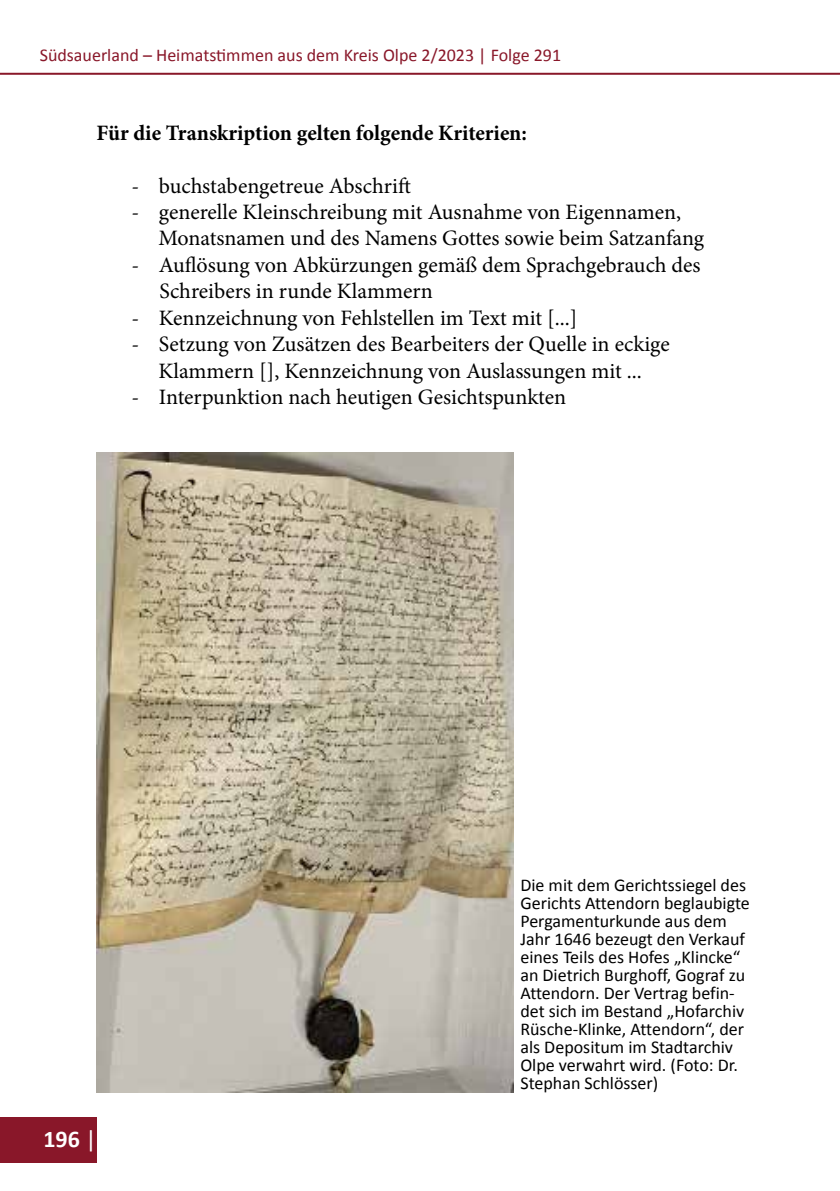
<style>
.page{position:relative;width:840px;height:1191px;background:#fff}
.page>*{position:absolute;margin:0;border:0;box-sizing:border-box;transform-origin:0 0}
.t1{font:700 24px "Calibri";color:#fff}
.t2{font:22px/26.4px "Minion Pro";color:#000}
.t3{font:700 22px "Minion Pro";letter-spacing:-.005em;color:#000}
.t4{font:18px/18px "Calibri";color:#000}
.t5{font:18px "Calibri";color:#891729}
.s1{font-weight:400}
</style>
<div class="page">
<div style="left:0;top:1117px;width:96px;height:45px;background:#891729"></div>
<hr style="left:0;top:73px;width:839px;height:2px;background:#891729">
<img style="left:96px;top:453px;width:417px;height:639px">
<p class="t5" style="left:40px;top:43px;width:522px">Südsauerland – Heimatstimmen aus dem Kreis Olpe 2/2023 | Folge 291</p>
<p class="t3" style="left:96px;top:117px;width:432px">Für die Transkription gelten folgende Kriterien:</p>
<p class="t2" style="left:131px;top:172px;width:281px">- buchstabengetreue Abschrift</p>
<p class="t2" style="left:158px;top:199px;width:547px;text-indent:-27px">- generelle Kleinschreibung mit Ausnahme von Eigennamen,<br>Monatsnamen und des Namens Gottes sowie beim Satzanfang</p>
<p class="t2" style="left:159px;top:252px;width:542px;text-indent:-28px">- Auflösung von Abkürzungen gemäß dem Sprachgebrauch des<br>Schreibers in runde Klammern</p>
<p class="t2" style="left:131px;top:304px;width:447px">- Kennzeichnung von Fehlstellen im Text mit [...]</p>
<p class="t2" style="left:131px;top:331px;width:539px;text-align:center">- Setzung von Zusätzen des Bearbeiters der Quelle in eckige<br>Klammern [], Kennzeichnung von Auslassungen mit ...</p>
<p class="t2" style="left:131px;top:384px;width:436px">- Interpunktion nach heutigen Gesichtspunkten</p>
<p class="t1" style="left:43px;top:1121px;width:54px">196 <span class="s1">|</span></p>
<p class="t4" style="left:520px;top:875px;width:231px">Die mit dem Gerichtssiegel des<br>Gerichts Attendorn beglaubigte<br>Pergamenturkunde aus dem<br>Jahr 1646 bezeugt den Verkauf eines Teils des Hofes „Klincke“ an Dietrich Burghoff, Gograf zu<br>Attendorn. Der Vertrag befin&shy;det sich im Bestand „Hofarchiv<br>Rüsche-Klinke, Attendorn“, der als Depositum im Stadtarchiv<br>Olpe verwahrt wird. (Foto: Dr.<br>Stephan Schlösser)</p>
</div>
